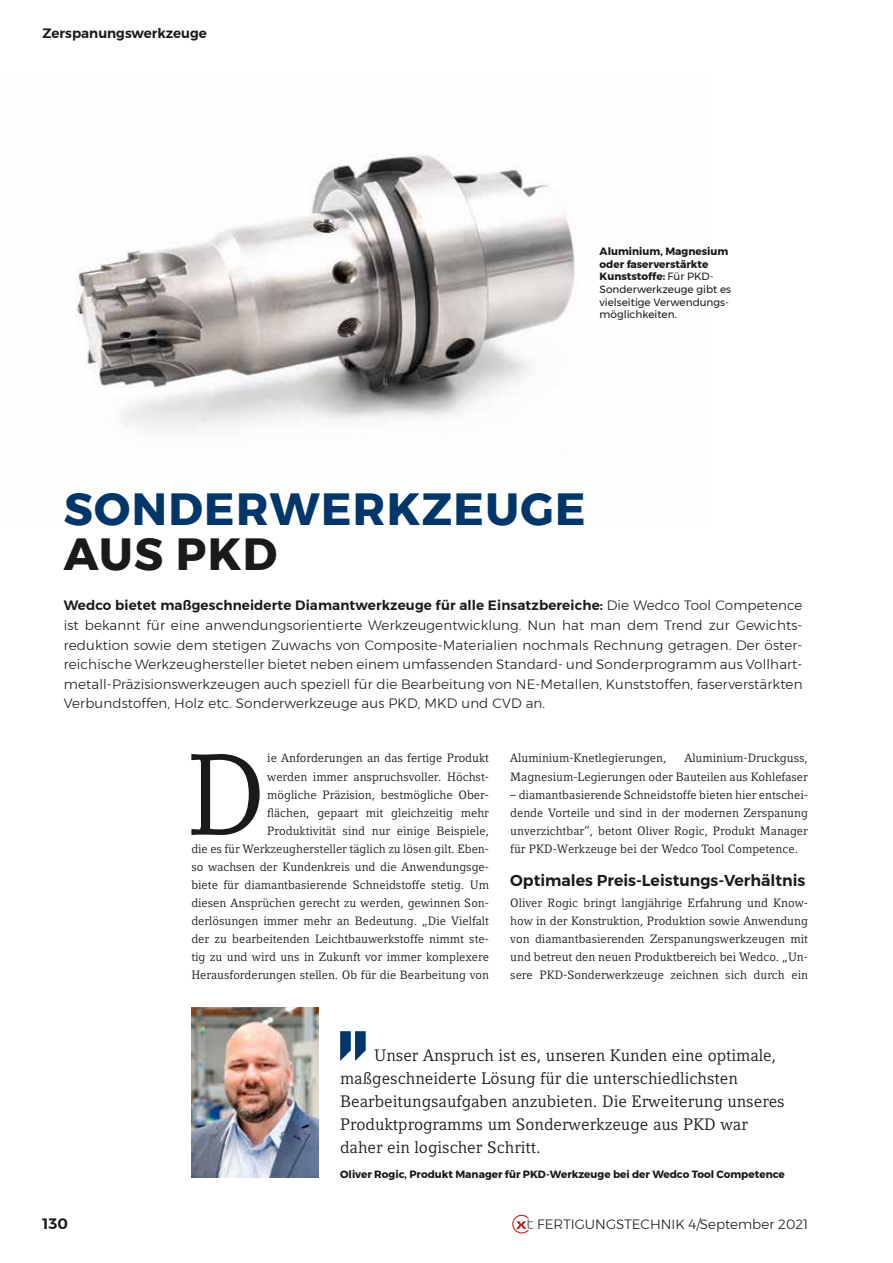
<style>
.page{position:relative;width:893px;height:1263px;background:#fff}
.page>*{position:absolute;margin:0;border:0;box-sizing:border-box;transform-origin:0 0}
.t1{font:114.45px "Compatil Letter LT Pro";color:#1a1a18}
.t2{font:700 45px "Montserrat";letter-spacing:.03em;color:#003669}
.t3{font:700 45px "Montserrat";letter-spacing:.03em;color:#1a1a18}
.t4{font:16.5px/23.1px "Compatil Letter LT Pro";color:#1a1a18}
.t5{font:600 15.75px "Montserrat";color:#1a1a18}
.t6{font:600 15px "Montserrat";color:#1a1a18}
.t7{font:300 13.5px/19.5px "Montserrat";letter-spacing:.01em;color:#1a1a18;text-align:justify}
.t8{font:600 13.5px "Montserrat";color:#1a1a18}
.t9{font:12px/18px "Compatil Letter LT Pro";color:#1a1a18;text-align:right}
.t10{font:10.5px/12.6px "Montserrat";color:#1a1a18}
.t11{font:700 10.5px "Montserrat";color:#1a1a18}
.s1{font-weight:700}
.s2{font-weight:600}
</style>
<div class="page">
<svg style="left:512px;top:1215px;width:22px;height:18px"></svg>
<svg style="left:340px;top:1031px;width:26px;height:30px"></svg>
<img style="left:191px;top:1008px;width:128px;height:170px">
<img style="left:76px;top:154px;width:500px;height:275px">
<p class="t8" style="left:43px;top:23px;width:166px">Zerspanungswerkzeuge</p>
<p class="t10" style="left:600px;top:245px;width:133px"><span class="s1">Aluminium, Magnesium oder faserverstärkte<br>Kunststoffe:</span> Für PKD-<br>Sonderwerkzeuge gibt es vielseitige Verwendungs&shy;möglichkeiten.</p>
<h2 class="t2" style="left:64px;top:473px;width:523px">SONDERWERKZEUGE</h2>
<h2 class="t3" style="left:64px;top:518px;width:215px">AUS PKD</h2>
<p class="t7" style="left:64px;top:596px;width:740px"><span class="s2">Wedco bietet maßgeschneiderte Diamantwerkzeuge für alle Einsatzbereiche:</span> Die Wedco Tool Competence ist bekannt für eine anwendungsorientierte Werkzeugentwicklung. Nun hat man dem Trend zur Gewichts&shy;reduktion sowie dem stetigen Zuwachs von Composite-Materialien nochmals Rechnung getragen. Der öster&shy;reichische Werkzeughersteller bietet neben einem umfassenden Standard- und Sonderprogramm aus Vollhart&shy;metall-Präzisionswerkzeugen auch speziell für die Bearbeitung von NE-Metallen, Kunststoffen, faserverstärkten Verbundstoffen, Holz etc. Sonderwerkzeuge aus PKD, MKD und CVD an.</p>
<p class="t9" style="left:191px;top:749px;width:299px">ie Anforderungen an das fertige Produkt<br>werden immer anspruchsvoller. Höchst-<br>mögliche Präzision, bestmögliche Ober-<br>flächen, gepaart mit gleichzeitig mehr<br>Produktivität sind nur einige Beispiele,<br>die es für Werkzeughersteller täglich zu lösen gilt. Eben&shy;so wachsen der Kundenkreis und die Anwendungsge&shy;biete für diamantbasierende Schneidstoffe stetig. Um diesen Ansprüchen gerecht zu werden, gewinnen Son&shy;derlösungen immer mehr an Bedeutung. „Die Vielfalt der zu bearbeitenden Leichtbauwerkstoffe nimmt ste&shy;tig zu und wird uns in Zukunft vor immer komplexere Herausforderungen stellen. Ob für die Bearbeitung von</p>
<p class="t9" style="left:510px;top:749px;width:158px">Aluminium-Knetlegierungen,</p>
<p class="t9" style="left:510px;top:749px;width:299px">Aluminium-Druckguss,<br>Magnesium-Legierungen oder Bauteilen aus Kohlefaser</p>
<p class="t9" style="left:510px;top:785px;width:299px;text-align:justify">– diamantbasierende Schneidstoffe bieten hier entschei&shy;dende Vorteile und sind in der modernen Zerspanung unverzichtbar“, betont Oliver Rogic, Produkt Manager für PKD-Werkzeuge bei der Wedco Tool Competence.</p>
<h3 class="t5" style="left:510px;top:868px;width:297px">Optimales Preis-Leistungs-Verhältnis</h3>
<p class="t9" style="left:510px;top:894px;width:299px;text-align:justify">Oliver Rogic bringt langjährige Erfahrung und Know&shy;how in der Konstruktion, Produktion sowie Anwendung von diamantbasierenden Zerspanungswerkzeugen mit und betreut den neuen Produktbereich bei Wedco. „Un&shy;sere PKD-Sonderwerkzeuge zeichnen sich durch ein</p>
<h1 class="t1" style="left:186px;top:728px;width:83px">D</h1>
<p class="t4" style="left:340px;top:1044px;width:446px;text-indent:34px">Unser Anspruch ist es, unseren Kunden eine optimale, maßgeschneiderte Lösung für die unterschiedlichsten Bearbeitungsaufgaben anzubieten. Die Erweiterung unseres Produktprogramms um Sonderwerkzeuge aus PKD war daher ein logischer Schritt.</p>
<p class="t11" style="left:340px;top:1166px;width:446px">Oliver Rogic, Produkt Manager für PKD-Werkzeuge bei der Wedco Tool Competence</p>
<p class="t6" style="left:43px;top:1212px;width:27px">130</p>
<p class="t7" style="left:537px;top:1214px;width:272px">FERTIGUNGSTECHNIK 4/September 2021</p>
</div>
